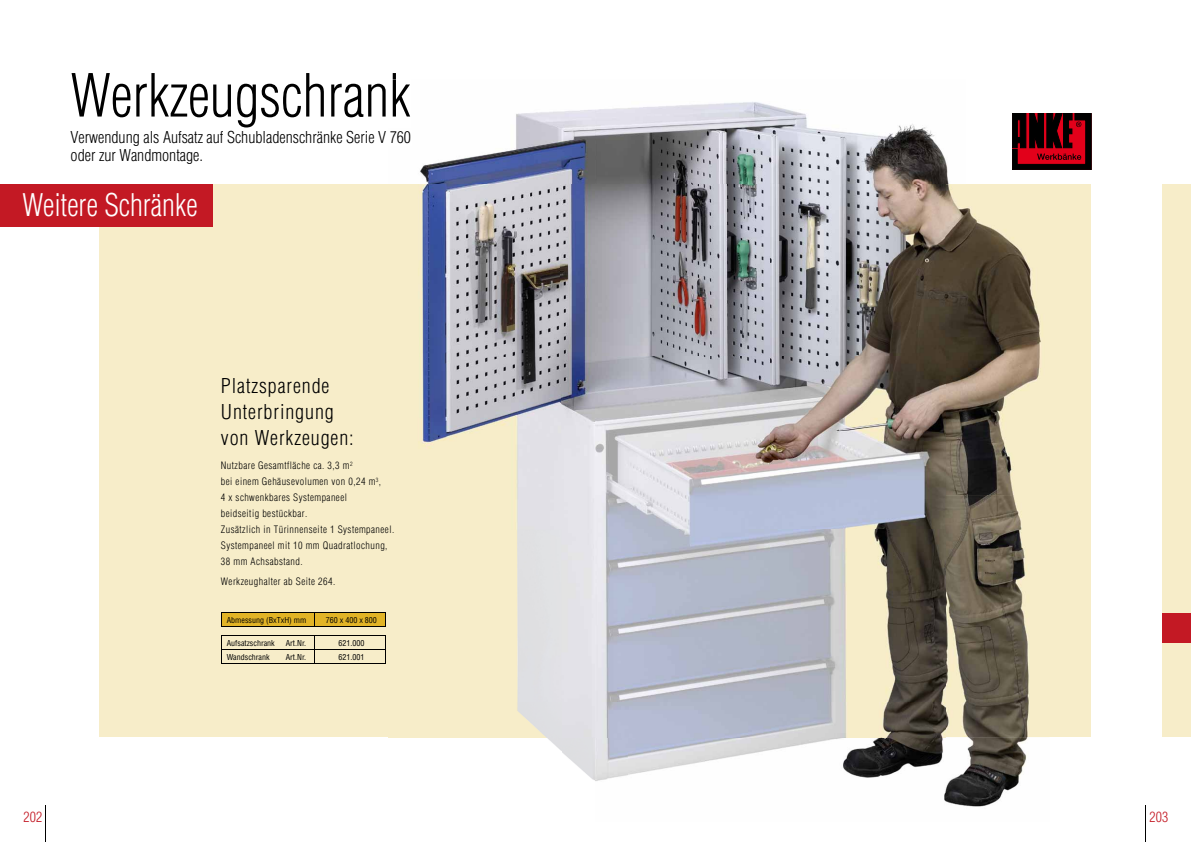
<style>
.page{position:relative;width:1191px;height:842px;background:#fff}
.page>*{position:absolute;margin:0;border:0;box-sizing:border-box;transform-origin:0 0}
.t1{font:300 condensed 58px "Helvetica";color:#000;scale:.96 1}
.t2{font:300 condensed 30.4px "Helvetica";color:#fff;scale:.95 1}
.t3{font:300 condensed 20px/26px "Helvetica";letter-spacing:.045em;color:#000}
.t4{font:300 condensed 16px/18px "Helvetica";color:#000}
.t5{font:300 condensed 14px "Helvetica";color:#c31924}
.t6{font:300 condensed 10px/16px "Helvetica";letter-spacing:.045em;color:#000}
.t7{font:condensed 8px "Helvetica";color:#000}
</style>
<div class="page">
<div style="left:99px;top:184px;width:496px;height:553px;background:#f7edc9"></div>
<hr style="left:45px;top:805px;width:1px;height:37px;background:#000">
<hr style="left:221px;top:612px;width:165px;height:1px;background:#000">
<hr style="left:221px;top:635px;width:165px;height:1px;background:#000">
<hr style="left:221px;top:649px;width:165px;height:1px;background:#000">
<svg style="left:314px;top:636px;width:1px;height:27px"></svg>
<svg style="left:385px;top:636px;width:1px;height:27px"></svg>
<hr style="left:221px;top:663px;width:165px;height:1px;background:#000">
<svg style="left:221px;top:613px;width:165px;height:14px;background:#cea422"></svg>
<svg style="left:221px;top:636px;width:1px;height:27px"></svg>
<img style="left:420px;top:102px;width:529px;height:82px">
<img style="left:388px;top:184px;width:640px;height:623px">
<img style="left:392px;top:79px;width:1px;height:38px">
<img style="left:393px;top:79px;width:17px;height:38px">
<svg style="left:388px;top:525px;width:6px;height:10px"></svg>
<div style="left:0;top:184px;width:212px;height:43px;background:#c31924"></div>
<svg style="left:1012px;top:113px;width:79px;height:57px;background:#58000a"></svg>
<svg style="left:595px;top:184px;width:496px;height:553px;background:#a9a5a0"></svg>
<hr style="left:1145px;top:805px;width:1px;height:37px;background:#000">
<div style="left:1162px;top:184px;width:28px;height:428px;background:#f7edc9"></div>
<div style="left:1162px;top:612px;width:28px;height:31px;background:#c31924"></div>
<div style="left:1162px;top:643px;width:28px;height:94px;background:#f7edc9"></div>
<svg style="left:1162px;top:612px;width:28px;height:1px"></svg>
<h1 class="t1" style="left:71px;top:62px;width:356px">Werkzeugschrank</h1>
<h3 class="t4" style="left:71px;top:128px;width:342px">Verwendung als Aufsatz auf Schubladenschränke Serie V 760 oder zur Wandmontage.</h3>
<h2 class="t2" style="left:22px;top:187px;width:186px">Weitere Schränke</h2>
<h3 class="t5" style="left:24px;top:809px;width:20px">202</h3>
<h3 class="t3" style="left:221px;top:373px;width:134px">Platzsparende<br>Unterbringung von Werkzeugen:</h3>
<p class="t6" style="left:221px;top:457px;width:175px">Nutzbare Gesamtfläche ca. 3,3 m<sup>2<br></sup>bei einem Gehäusevolumen von 0,24 m<sup>3</sup>,<br>4 x schwenkbares Systempaneel<br>beidseitig bestückbar.<br>Zusätzlich in Türinnenseite 1 Systempaneel.<br>Systempaneel mit 10 mm Quadratlochung, 38 mm Achsabstand.</p>
<p class="t6" style="left:221px;top:573px;width:116px">Werkzeughalter ab Seite 264.</p>
<p class="t7" style="left:227px;top:615px;width:81px">Abmessung (BxTxH) mm</p>
<p class="t7" style="left:326px;top:615px;width:53px">760 x 400 x 800</p>
<p class="t7" style="left:227px;top:638px;width:49px">Aufsatzschrank</p>
<p class="t7" style="left:286px;top:638px;width:22px">Art.Nr.</p>
<p class="t7" style="left:338px;top:638px;width:27px">621.000</p>
<p class="t7" style="left:227px;top:652px;width:44px">Wandschrank</p>
<p class="t7" style="left:286px;top:652px;width:22px">Art.Nr.</p>
<p class="t7" style="left:338px;top:652px;width:27px">621.001</p>
<h3 class="t5" style="left:1149px;top:809px;width:20px">203</h3>
</div>
